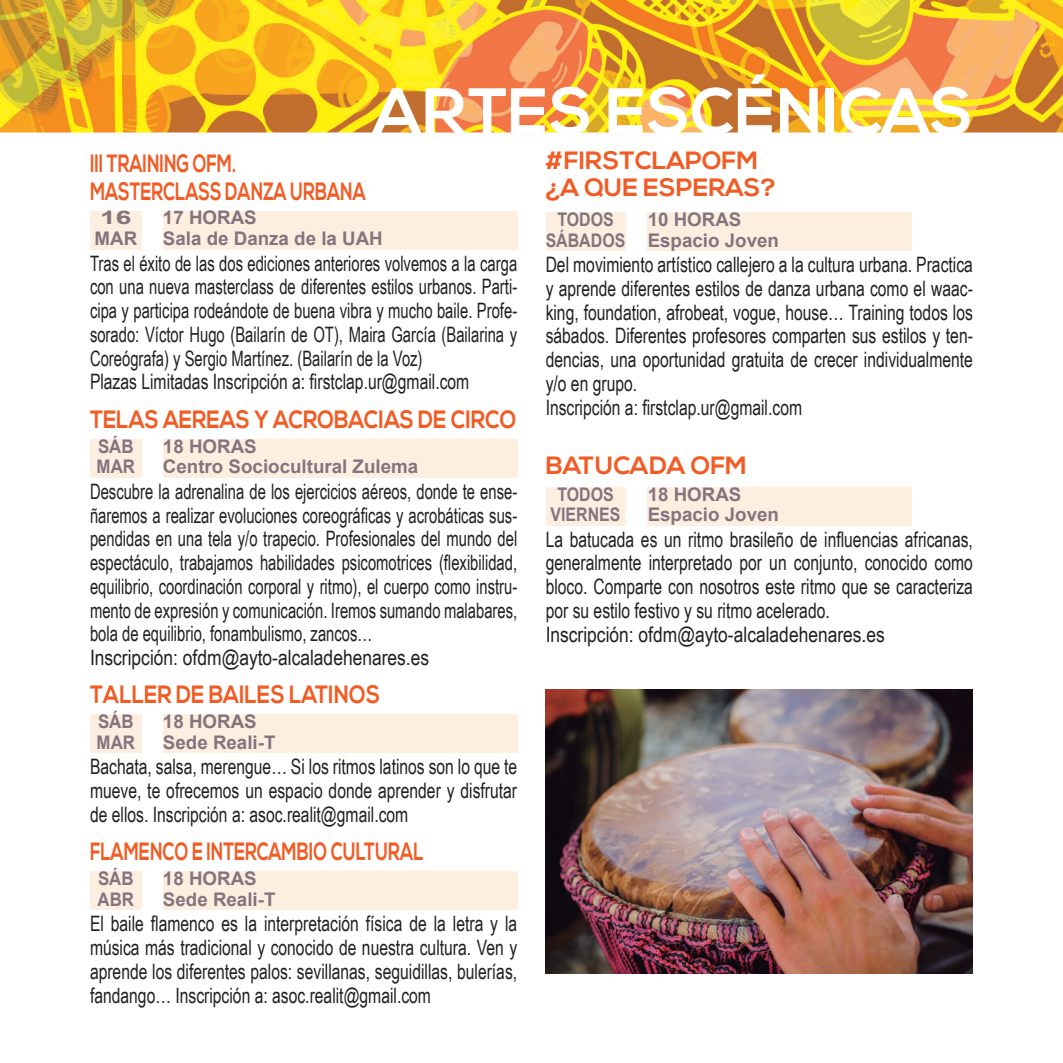
<style>
.page{position:relative;width:1063px;height:1063px;background:#fff}
.page>*{position:absolute;margin:0;border:0;box-sizing:border-box;transform-origin:0 0}
.t1{font:700 64.75px "Nexa";letter-spacing:.005em;color:#fff}
.t2{font:700 25px "Nexa";color:#f15b24;scale:.7 1}
.t3{font:700 25px "Nexa";color:#f15b24;scale:.85 1}
.t4{font:700 25px "Nexa";color:#f15b24}
.t5{font:21.25px/23.8px "Arial Narrow";color:#231f20;text-align:justify;scale:.9 1}
.t6{font:21.25px/23.8px "Arial Narrow";color:#231f20;text-align:justify;scale:.85 1}
.t7{font:21.25px "Arial Narrow";color:#231f20}
.t8{font:700 18.75px "Arial";color:#85747e}
.t9{font:700 18.75px "Arial";color:#85747e;scale:.85 1}
.t10{font:700 18.75px "Arial";color:#85747e;scale:.9 1}
.t11{font:700 18.75px "Arial";color:#85747e;scale:1.5 1}
</style>
<div class="page">
<img style="left:0;top:0;width:1063px;height:974px">
<div style="left:90px;top:211px;width:52px;height:38px;background:#feeee0"></div>
<div style="left:163px;top:211px;width:354px;height:38px;background:#feeee0"></div>
<div style="left:90px;top:439px;width:52px;height:39px;background:#feeee0"></div>
<div style="left:163px;top:439px;width:354px;height:39px;background:#feeee0"></div>
<div style="left:90px;top:715px;width:52px;height:38px;background:#fdece0"></div>
<div style="left:163px;top:715px;width:354px;height:38px;background:#feeee0"></div>
<div style="left:90px;top:872px;width:52px;height:38px;background:#feeee0"></div>
<div style="left:163px;top:872px;width:354px;height:38px;background:#feeee0"></div>
<div style="left:546px;top:213px;width:79px;height:38px;background:#feeee0"></div>
<div style="left:648px;top:213px;width:264px;height:38px;background:#feeee0"></div>
<div style="left:546px;top:487px;width:79px;height:39px;background:#feeee0"></div>
<div style="left:648px;top:487px;width:264px;height:39px;background:#feeee0"></div>
<img style="left:546px;top:690px;width:427px;height:284px">
<p class="t1" style="left:373px;top:74px;width:601px">ARTES ESCÉNICAS</p>
<p class="t2" style="left:90px;top:149px;width:211px">III TRAINING OFM.</p>
<p class="t2" style="left:90px;top:177px;width:396px">MASTERCLASS DANZA URBANA</p>
<p class="t8" style="left:163px;top:205px;width:95px">17 HORAS</p>
<p class="t8" style="left:163px;top:226px;width:221px">Sala de Danza de la UAH</p>
<p class="t11" style="left:100px;top:205px;width:22px">16</p>
<p class="t8" style="left:95px;top:226px;width:44px">MAR</p>
<p class="t6" style="left:90px;top:250px;width:504px">Tras el éxito de las dos ediciones anteriores volvemos a la carga con una nueva masterclass de diferentes estilos urbanos. Parti&shy;cipa y participa rodeándote de buena vibra y mucho baile. Profe&shy;sorado: Víctor Hugo (Bailarín de OT), Maira García (Bailarina y Coreógrafa) y Sergio Martínez. (Bailarín de la Voz)</p>
<p class="t5" style="left:90px;top:369px;width:423px">Plazas Limitadas Inscripción a: firstclap.ur@gmail.com</p>
<p class="t3" style="left:90px;top:405px;width:503px">TELAS AEREAS Y ACROBACIAS DE CIRCO</p>
<p class="t8" style="left:163px;top:434px;width:95px">18 HORAS</p>
<p class="t8" style="left:163px;top:454px;width:257px">Centro Sociocultural Zulema</p>
<p class="t10" style="left:98px;top:434px;width:41px">SÁB</p>
<p class="t10" style="left:97px;top:454px;width:44px">MAR</p>
<p class="t6" style="left:90px;top:479px;width:504px">Descubre la adrenalina de los ejercicios aéreos, donde te ense&shy;ñaremos a realizar evoluciones coreográficas y acrobáticas sus&shy;pendidas en una tela y/o trapecio. Profesionales del mundo del espectáculo, trabajamos habilidades psicomotrices (flexibilidad, equilibrio, coordinación corporal y ritmo), el cuerpo como instru&shy;mento de expresión y comunicación. Iremos sumando malabares, bola de equilibrio, fonambulismo, zancos…</p>
<p class="t7" style="left:90px;top:642px;width:341px">Inscripción: ofdm@ayto-alcaladehenares.es</p>
<p class="t3" style="left:90px;top:680px;width:343px">TALLER DE BAILES LATINOS</p>
<p class="t8" style="left:163px;top:709px;width:95px">18 HORAS</p>
<p class="t8" style="left:163px;top:730px;width:114px">Sede Reali-T</p>
<p class="t10" style="left:98px;top:709px;width:41px">SÁB</p>
<p class="t10" style="left:97px;top:730px;width:44px">MAR</p>
<p class="t5" style="left:90px;top:754px;width:476px">Bachata, salsa, merengue… Si los ritmos latinos son lo que te mueve, te ofrecemos un espacio donde aprender y disfrutar de ellos. Inscripción a: asoc.realit@gmail.com</p>
<p class="t2" style="left:90px;top:837px;width:478px">FLAMENCO E INTERCAMBIO CULTURAL</p>
<p class="t8" style="left:163px;top:866px;width:95px">18 HORAS</p>
<p class="t8" style="left:163px;top:887px;width:114px">Sede Reali-T</p>
<p class="t10" style="left:98px;top:866px;width:41px">SÁB</p>
<p class="t10" style="left:98px;top:887px;width:42px">ABR</p>
<p class="t5" style="left:90px;top:911px;width:476px">El baile flamenco es la interpretación física de la letra y la música más tradicional y conocido de nuestra cultura. Ven y aprende los diferentes palos: sevillanas, seguidillas, bulerías, fandango… Inscripción a: asoc.realit@gmail.com</p>
<p class="t4" style="left:546px;top:146px;width:214px">#FIRSTCLAPOFM</p>
<p class="t4" style="left:546px;top:173px;width:232px">¿A QUE ESPERAS?</p>
<p class="t8" style="left:648px;top:207px;width:95px">10 HORAS</p>
<p class="t8" style="left:648px;top:228px;width:133px">Espacio Joven</p>
<p class="t9" style="left:557px;top:207px;width:68px">TODOS</p>
<p class="t9" style="left:546px;top:228px;width:95px">SÁBADOS</p>
<p class="t5" style="left:546px;top:252px;width:476px">Del movimiento artístico callejero a la cultura urbana. Practica y aprende diferentes estilos de danza urbana como el waac&shy;king, foundation, afrobeat, vogue, house… Training todos los sábados. Diferentes profesores comparten sus estilos y ten&shy;dencias, una oportunidad gratuita de crecer individualmente y/o en grupo.</p>
<p class="t5" style="left:546px;top:394px;width:286px">Inscripción a: firstclap.ur@gmail.com</p>
<p class="t4" style="left:546px;top:451px;width:203px">BATUCADA OFM</p>
<p class="t8" style="left:648px;top:482px;width:95px">18 HORAS</p>
<p class="t8" style="left:648px;top:502px;width:133px">Espacio Joven</p>
<p class="t9" style="left:557px;top:482px;width:68px">TODOS</p>
<p class="t9" style="left:551px;top:502px;width:84px">VIERNES</p>
<p class="t5" style="left:546px;top:526px;width:476px">La batucada es un ritmo brasileño de influencias africanas, generalmente interpretado por un conjunto, conocido como bloco. Comparte con nosotros este ritmo que se caracteriza por su estilo festivo y su ritmo acelerado.</p>
<p class="t7" style="left:546px;top:619px;width:341px">Inscripción: ofdm@ayto-alcaladehenares.es</p>
</div>
